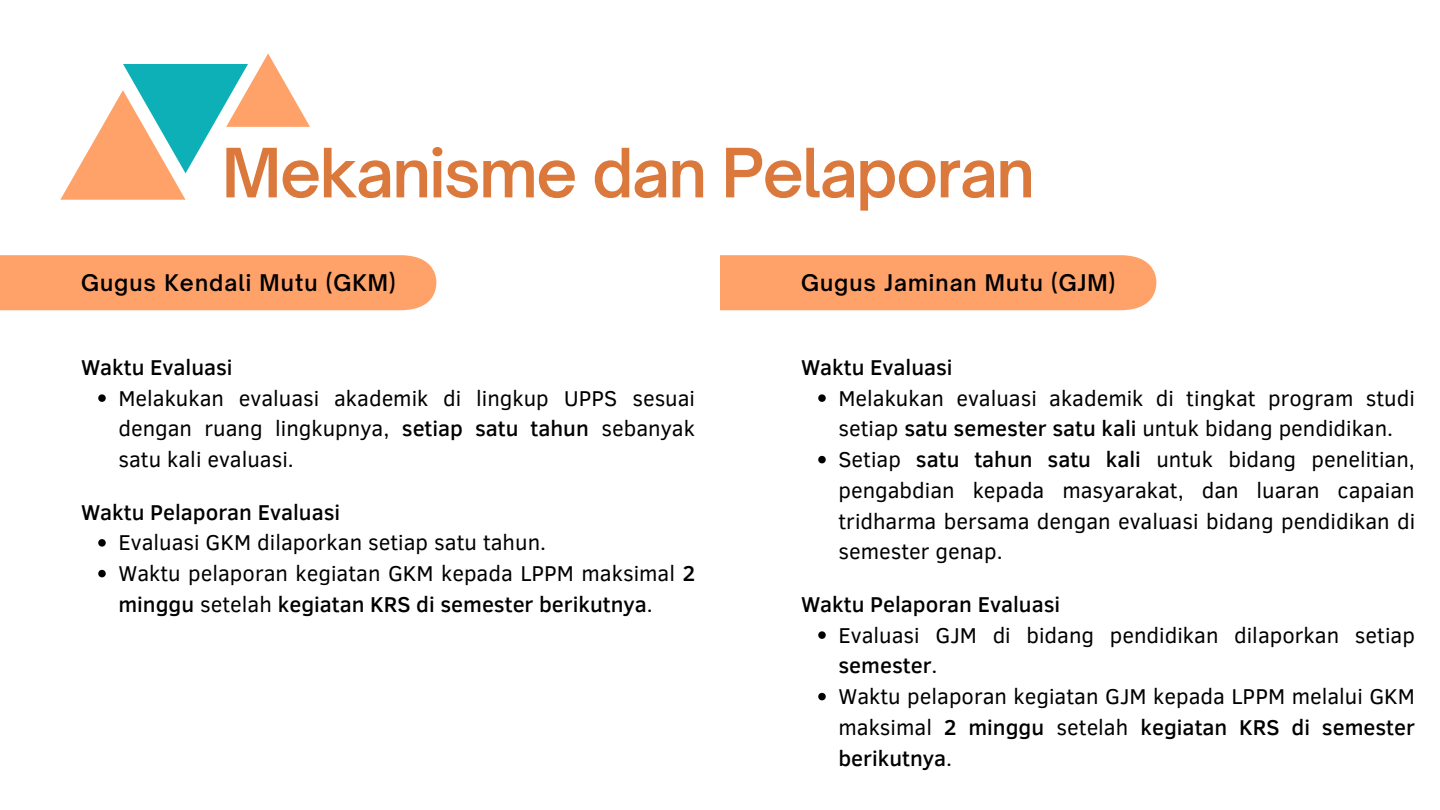
<style>
.page{position:relative;width:1440px;height:810px;background:#fff}
.page>*{position:absolute;margin:0;border:0;box-sizing:border-box;transform-origin:0 0}
.t1{font:600 65px "Open Sauce One";letter-spacing:-.025em;color:#db793d}
.t2{font:22px/30.8px "Clear Sans";color:#000}
.t3{font:500 22px "Clear Sans";color:#000}
.t4{font:600 22px "Open Sauce One";letter-spacing:.05em;color:#000}
.s1{font-weight:500}
</style>
<div class="page">
<svg style="left:60px;top:53px;width:250px;height:147px"></svg>
<svg style="left:98px;top:394px;width:8px;height:8px"></svg>
<div style="left:0;top:255px;width:436px;height:55px;background:#ffa269"></div>
<svg style="left:98px;top:539px;width:8px;height:8px"></svg>
<svg style="left:98px;top:570px;width:8px;height:7px"></svg>
<svg style="left:818px;top:394px;width:8px;height:8px"></svg>
<svg style="left:818px;top:456px;width:8px;height:7px"></svg>
<div style="left:720px;top:255px;width:436px;height:55px;background:#ffa269"></div>
<svg style="left:818px;top:631px;width:8px;height:8px"></svg>
<svg style="left:818px;top:693px;width:8px;height:7px"></svg>
<h1 class="t1" style="left:222px;top:132px;width:815px">Mekanisme dan Pelaporan</h1>
<p class="t4" style="left:81px;top:269px;width:316px">Gugus Kendali Mutu (GKM)</p>
<p class="t3" style="left:81px;top:351px;width:153px">Waktu Evaluasi</p>
<p class="t2" style="left:118px;top:381px;width:578px;text-align:justify">Melakukan evaluasi akademik di lingkup UPPS sesuai dengan ruang lingkupnya, <span class="s1">setiap satu tahun</span> sebanyak satu kali evaluasi.</p>
<p class="t3" style="left:81px;top:496px;width:261px">Waktu Pelaporan Evaluasi</p>
<p class="t2" style="left:118px;top:526px;width:578px">Evaluasi GKM dilaporkan setiap satu tahun.<br>Waktu pelaporan kegiatan GKM kepada LPPM maksimal <span class="s1">2 minggu</span> setelah <span class="s1">kegiatan KRS di semester berikutnya</span>.</p>
<p class="t4" style="left:801px;top:269px;width:316px">Gugus Jaminan Mutu (GJM)</p>
<p class="t3" style="left:801px;top:351px;width:153px">Waktu Evaluasi</p>
<p class="t2" style="left:838px;top:381px;width:578px">Melakukan evaluasi akademik di tingkat program studi setiap <span class="s1">satu semester satu kali</span> untuk bidang pendidikan.<br>Setiap <span class="s1">satu tahun satu kali</span> untuk bidang penelitian, pengabdian kepada masyarakat, dan luaran capaian tridharma bersama dengan evaluasi bidang pendidikan di semester genap.</p>
<p class="t3" style="left:801px;top:588px;width:261px">Waktu Pelaporan Evaluasi</p>
<p class="t2" style="left:838px;top:618px;width:578px">Evaluasi GJM di bidang pendidikan dilaporkan setiap <span class="s1">semester</span>.<br>Waktu pelaporan kegiatan GJM kepada LPPM melalui GKM maksimal <span class="s1">2 minggu</span> setelah <span class="s1">kegiatan KRS di semester berikutnya</span>.</p>
</div>
